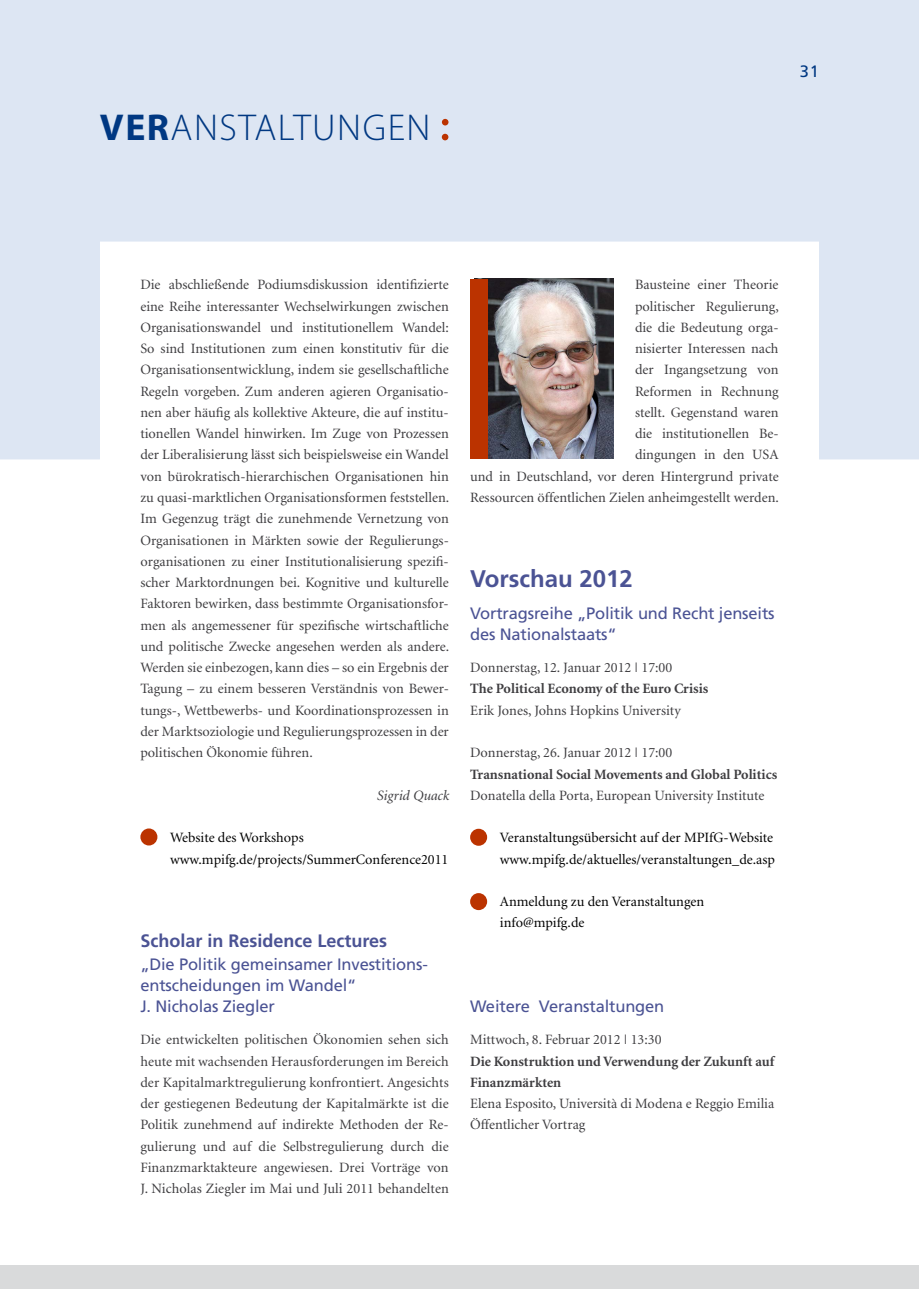
<style>
.page{position:relative;width:919px;height:1289px;background:#fff}
.page>*{position:absolute;margin:0;border:0;box-sizing:border-box;transform-origin:0 0}
.t1{font:300 37.5px "Myriad Pro";letter-spacing:.04em;color:#003882}
.t2{font:700 24px "Frutiger";color:#4b5394}
.t3{font:700 18px "Frutiger";color:#4b5394}
.t4{font:16.5px/21.3px "Frutiger";letter-spacing:-.01em;color:#4b5394}
.t5{font:16.5px "Frutiger";color:#003882}
.t6{font:14.25px/21.3px "Minion";color:#3e3d40;text-align:justify}
.t7{font:14.25px/21.3px "Minion";color:#000}
.t8{font:700 14.25px/21.3px "Minion";color:#3e3d40}
.t9{font:italic 14.25px "Minion";color:#3e3d40}
.s1{font-weight:700}
</style>
<div class="page">
<svg style="left:0;top:0;width:918px;height:459px;fill:#dde6f3"></svg>
<svg style="left:442px;top:119px;width:6px;height:6px"></svg>
<svg style="left:442px;top:134px;width:6px;height:6px"></svg>
<div style="left:0;top:1265px;width:918px;height:23px;background:#d9dadb"></div>
<div style="left:470px;top:893px;width:17px;height:17px;background:#b30;border-radius:50%"></div>
<div style="left:470px;top:828px;width:17px;height:17px;background:#b30;border-radius:50%"></div>
<img style="left:487px;top:279px;width:126px;height:179px">
<div style="left:470px;top:279px;width:17px;height:179px;background:#b30"></div>
<div style="left:140px;top:828px;width:17px;height:17px;background:#b30;border-radius:50%"></div>
<h1 class="t1" style="left:100px;top:105px;width:332px"><span class="s1">VER</span>ANSTALTUNGEN</h1>
<p class="t5" style="left:799px;top:64px;width:21px">31</p>
<p class="t6" style="left:140px;top:275px;width:310px">Die abschließende Podiumsdiskussion identifizierte eine Reihe interessanter Wechselwirkungen zwischen Organisationswandel und institutionellem Wandel:<br>So sind Institutionen zum einen konstitutiv für die Organisationsentwicklung, indem sie gesellschaftliche Regeln vorgeben. Zum anderen agieren Organisatio&shy;nen aber häufig als kollektive Akteure, die auf institu&shy;tionellen Wandel hinwirken. Im Zuge von Prozessen der Liberalisierung lässt sich beispielsweise ein Wandel von bürokratisch-hierarchischen Organisationen hin zu quasi-marktlichen Organisationsformen feststellen.<br>Im Gegenzug trägt die zunehmende Vernetzung von Organisationen in Märkten sowie der Regulierungs&shy;organisationen zu einer Institutionalisierung spezifi&shy;scher Marktordnungen bei. Kognitive und kulturelle Faktoren bewirken, dass bestimmte Organisationsfor&shy;men als angemessener für spezifische wirtschaftliche und politische Zwecke angesehen werden als andere.<br>Werden sie einbezogen, kann dies – so ein Ergebnis der Tagung – zu einem besseren Verständnis von Bewer&shy;tungs-, Wettbewerbs- und Koordinationsprozessen in der Marktsoziologie und Regulierungsprozessen in der politischen Ökonomie führen.</p>
<p class="t9" style="left:376px;top:789px;width:74px">Sigrid Quack</p>
<p class="t7" style="left:170px;top:828px;width:280px">Website des Workshops www.mpifg.de/projects/SummerConference2011</p>
<p class="t3" style="left:140px;top:933px;width:248px">Scholar in Residence Lectures</p>
<p class="t4" style="left:140px;top:954px;width:289px">„Die Politik gemeinsamer Investitions&shy;entscheidungen im Wandel“<br>J. Nicholas Ziegler</p>
<p class="t6" style="left:140px;top:1030px;width:310px">Die entwickelten politischen Ökonomien sehen sich heute mit wachsenden Herausforderungen im Bereich der Kapitalmarktregulierung konfrontiert. Angesichts der gestiegenen Bedeutung der Kapitalmärkte ist die Politik zunehmend auf indirekte Methoden der Re&shy;gulierung und auf die Selbstregulierung durch die Finanzmarktakteure angewiesen. Drei Vorträge von J. Nicholas Ziegler im Mai und Juli 2011 behandelten</p>
<p class="t6" style="left:470px;top:275px;width:310px;text-align:right">Bausteine einer Theorie<br>politischer Regulierung,<br>die die Bedeutung orga-<br>nisierter Interessen nach<br>der Ingangsetzung von<br>Reformen in Rechnung<br>stellt. Gegenstand waren<br>die institutionellen Be-<br>dingungen in den USA<br>und in Deutschland, vor deren Hintergrund private<br>Ressourcen öffentlichen Zielen anheimgestellt werden.</p>
<h2 class="t2" style="left:470px;top:569px;width:164px">Vorschau 2012</h2>
<p class="t4" style="left:470px;top:604px;width:306px">Vortragsreihe „Politik und Recht jenseits des Nationalstaats“</p>
<p class="t6" style="left:470px;top:658px;width:204px">Donnerstag, 12. Januar 2012 | 17:00</p>
<p class="t8" style="left:470px;top:679px;width:240px">The Political Economy of the Euro Crisis</p>
<p class="t6" style="left:470px;top:700px;width:212px">Erik Jones, Johns Hopkins University</p>
<p class="t6" style="left:470px;top:743px;width:204px">Donnerstag, 26. Januar 2012 | 17:00</p>
<p class="t8" style="left:470px;top:764px;width:308px">Transnational Social Movements and Global Politics</p>
<p class="t6" style="left:470px;top:785px;width:296px">Donatella della Porta, European University Institute</p>
<p class="t7" style="left:500px;top:828px;width:277px">Veranstaltungsübersicht auf der MPIfG-Website www.mpifg.de/aktuelles/veranstaltungen_de.asp</p>
<p class="t7" style="left:500px;top:892px;width:206px">Anmeldung zu den Veranstaltungen info@mpifg.de</p>
<p class="t4" style="left:470px;top:997px;width:196px">Weitere Veranstaltungen</p>
<p class="t6" style="left:470px;top:1030px;width:193px">Mittwoch, 8. Februar 2012 | 13:30</p>
<p class="t8" style="left:470px;top:1051px;width:306px">Die Konstruktion und Verwendung der Zukunft auf<br>Finanzmärkten</p>
<p class="t6" style="left:470px;top:1094px;width:305px">Elena Esposito, Università di Modena e Reggio Emilia<br>Öffentlicher Vortrag</p>
</div>
